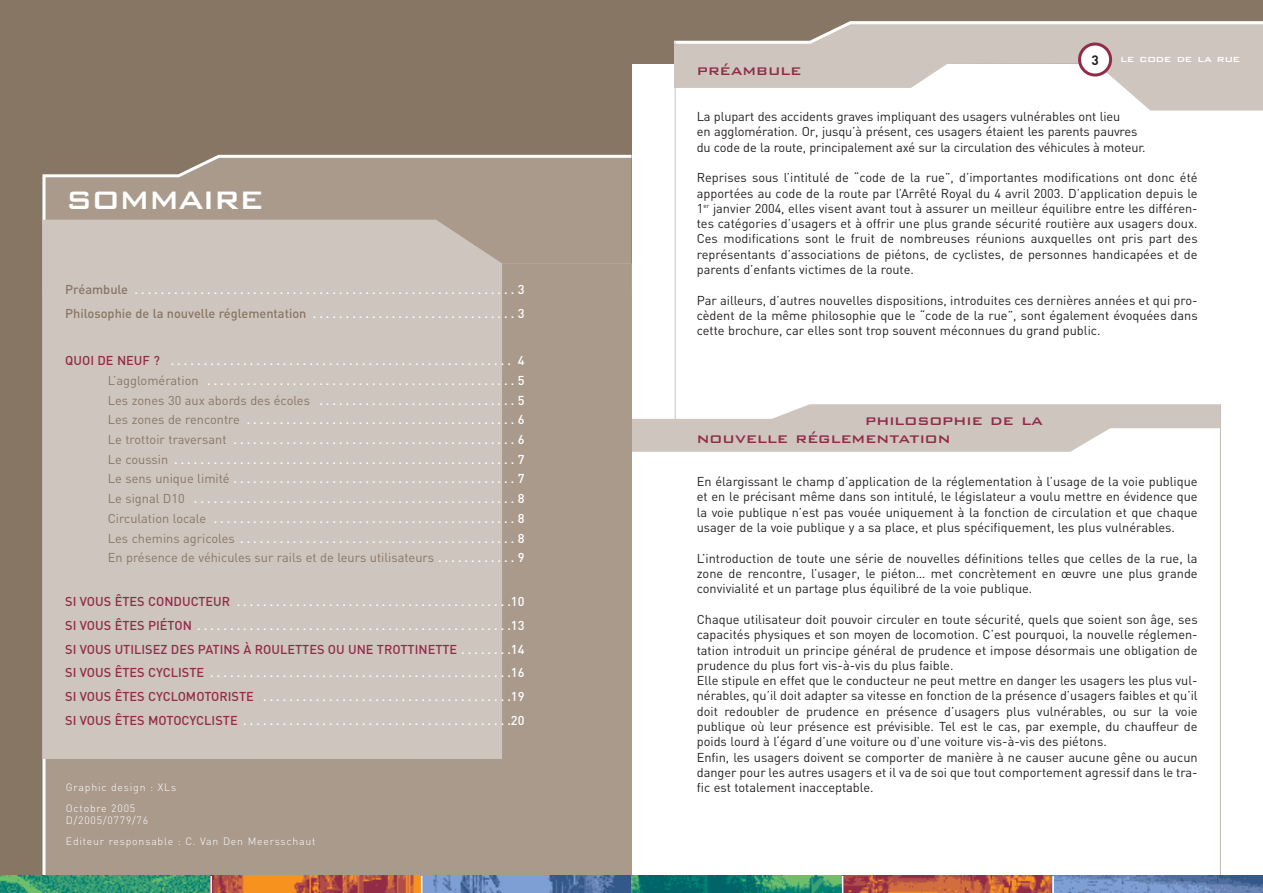
<style>
.page{position:relative;width:1263px;height:893px;background:#fff}
.page>*{position:absolute;margin:0;border:0;box-sizing:border-box;transform-origin:0 0}
.t1{font:500 33.75px "Bank Gothic BT";letter-spacing:-.05em;color:#fff}
.t2{font:500 18px/18px "Bank Gothic BT";color:#922c46}
.t3{font:700 13.5px "DIN";color:#231f20}
.t4{font:12.75px/15.3px "DIN";color:#231f20;text-align:justify}
.t5{font:500 12.75px/19.6px "DIN";color:#fff;text-align:justify}
.t6{font:500 12px "Bank Gothic BT";color:#fff}
.t7{font:300 10.5px/21.1px "DIN";letter-spacing:.075em;color:#fff}
.s1{color:#887665}
.s2{color:#922c46}
.s3{font-weight:400;color:#887665}
</style>
<div class="page">
<div style="left:631px;top:0;width:632px;height:64px;background:#887665"></div>
<svg style="left:674px;top:77px;width:589px;height:34px"></svg>
<svg style="left:674px;top:21px;width:589px;height:56px"></svg>
<hr style="left:1220px;top:404px;width:1px;height:483px;background:#c5bcb3">
<svg style="left:634px;top:404px;width:586px;height:48px"></svg>
<div style="left:0;top:0;width:631px;height:893px;background:#887665"></div>
<svg style="left:41px;top:153px;width:593px;height:723px;background:#ab9c8e"></svg>
<div style="left:43px;top:220px;width:588px;height:539px;background:#cec6be"></div>
<div style="left:502px;top:263px;width:129px;height:623px;background:#a99a8c"></div>
<hr style="left:675px;top:41px;width:1px;height:396px;background:#cec6be">
<img style="left:0;top:876px;width:210px;height:17px">
<svg style="left:212px;top:876px;width:209px;height:17px;background:#c86336"></svg>
<svg style="left:422px;top:876px;width:209px;height:17px;background:#6182b5"></svg>
<svg style="left:210px;top:876px;width:2px;height:17px"></svg>
<svg style="left:421px;top:876px;width:1px;height:17px"></svg>
<svg style="left:631px;top:876px;width:211px;height:17px;background:#19826c"></svg>
<svg style="left:843px;top:876px;width:209px;height:17px;background:#be5a3e"></svg>
<svg style="left:1054px;top:876px;width:209px;height:17px;background:#6887b9"></svg>
<svg style="left:1052px;top:876px;width:2px;height:17px"></svg>
<h1 class="t1" style="left:66px;top:177px;width:200px">SOMMAIRE</h1>
<p class="t5" style="left:65px;top:279px;width:461px;line-height:23.9px"><span class="s1">Préambule</span> . . . . . . . . . . . . . . . . . . . . . . . . . . . . . . . . . . . . . . . . . . . . . . . . . . . . . . . . . . 3<br><span class="s1">Philosophie de la nouvelle réglementation</span> . . . . . . . . . . . . . . . . . . . . . . . . . . . . . . . 3</p>
<p class="t5" style="left:108px;top:352px;width:418px;text-indent:-43px"><span class="s2">QUOI DE NEUF ?</span> . . . . . . . . . . . . . . . . . . . . . . . . . . . . . . . . . . . . . . . . . . . . . . . . . . . . 4<br><span class="s3">L’agglomération</span> . . . . . . . . . . . . . . . . . . . . . . . . . . . . . . . . . . . . . . . . . . . . . . . 5<br><span class="s3">Les zones 30 aux abords des écoles</span> . . . . . . . . . . . . . . . . . . . . . . . . . . . . . . 5<br><span class="s3">Les zones de rencontre</span> . . . . . . . . . . . . . . . . . . . . . . . . . . . . . . . . . . . . . . . . . 6<br><span class="s3">Le trottoir traversant</span> . . . . . . . . . . . . . . . . . . . . . . . . . . . . . . . . . . . . . . . . . . . 6<br><span class="s3">Le coussin</span> . . . . . . . . . . . . . . . . . . . . . . . . . . . . . . . . . . . . . . . . . . . . . . . . . . . . 7<br><span class="s3">Le sens unique limité</span> . . . . . . . . . . . . . . . . . . . . . . . . . . . . . . . . . . . . . . . . . . . 7<br><span class="s3">Le signal D10</span> . . . . . . . . . . . . . . . . . . . . . . . . . . . . . . . . . . . . . . . . . . . . . . . . . 8<br><span class="s3">Circulation locale</span> . . . . . . . . . . . . . . . . . . . . . . . . . . . . . . . . . . . . . . . . . . . . . . 8<br><span class="s3">Les chemins agricoles</span> . . . . . . . . . . . . . . . . . . . . . . . . . . . . . . . . . . . . . . . . . . 8<br><span class="s3">En présence de véhicules sur rails et de leurs utilisateurs</span> . . . . . . . . . . . . 9</p>
<p class="t5" style="left:65px;top:591px;width:461px;line-height:23.9px"><span class="s2">SI VOUS ÊTES CONDUCTEUR</span> . . . . . . . . . . . . . . . . . . . . . . . . . . . . . . . . . . . . . . . . . .10<br><span class="s2">SI VOUS ÊTES PIÉTON</span> . . . . . . . . . . . . . . . . . . . . . . . . . . . . . . . . . . . . . . . . . . . . . . . .13<br><span class="s2">SI VOUS UTILISEZ DES PATINS À ROULETTES OU UNE TROTTINETTE</span> . . . . . . . .14<br><span class="s2">SI VOUS ÊTES CYCLISTE</span> . . . . . . . . . . . . . . . . . . . . . . . . . . . . . . . . . . . . . . . . . . . . . .16<br><span class="s2">SI VOUS ÊTES CYCLOMOTORISTE</span> . . . . . . . . . . . . . . . . . . . . . . . . . . . . . . . . . . . . . .19<br><span class="s2">SI VOUS ÊTES MOTOCYCLISTE</span> . . . . . . . . . . . . . . . . . . . . . . . . . . . . . . . . . . . . . . . . .20</p>
<p class="t7" style="left:66px;top:777px;width:112px">Graphic design : XLs<br>Octobre 2005</p>
<p class="t7" style="left:66px;top:811px;width:251px">D/2005/0779/76<br>Editeur responsable : C. Van Den Meersschaut</p>
<p class="t3" style="left:1091px;top:55px;width:9px">3</p>
<p class="t6" style="left:1120px;top:51px;width:121px">le code de la rue</p>
<h2 class="t2" style="left:697px;top:60px;width:106px">préambule</h2>
<p class="t4" style="left:697px;top:110px;width:450px;text-align:left">La plupart des accidents graves impliquant des usagers vulnérables ont lieu<br>en agglomération. Or, jusqu’à présent, ces usagers étaient les parents pauvres du code de la route, principalement axé sur la circulation des véhicules à moteur.</p>
<p class="t4" style="left:697px;top:172px;width:502px">Reprises sous l’intitulé de “code de la rue”, d’importantes modifications ont donc été apportées au code de la route par l’Arrêté Royal du 4 avril 2003. D’application depuis le 1<sup>er</sup> janvier 2004, elles visent avant tout à assurer un meilleur équilibre entre les différen&shy;tes catégories d’usagers et à offrir une plus grande sécurité routière aux usagers doux.<br>Ces modifications sont le fruit de nombreuses réunions auxquelles ont pris part des représentants d’associations de piétons, de cyclistes, de personnes handicapées et de parents d’enfants victimes de la route.</p>
<p class="t4" style="left:697px;top:294px;width:502px">Par ailleurs, d’autres nouvelles dispositions, introduites ces dernières années et qui pro&shy;cèdent de la même philosophie que le “code de la rue”, sont également évoquées dans cette brochure, car elles sont trop souvent méconnues du grand public.</p>
<h2 class="t2" style="left:697px;top:410px;width:348px;text-indent:168px">philosophie de la nouvelle réglementation</h2>
<p class="t4" style="left:697px;top:475px;width:502px">En élargissant le champ d’application de la réglementation à l’usage de la voie publique et en le précisant même dans son intitulé, le législateur a voulu mettre en évidence que la voie publique n’est pas vouée uniquement à la fonction de circulation et que chaque usager de la voie publique y a sa place, et plus spécifiquement, les plus vulnérables.</p>
<p class="t4" style="left:697px;top:552px;width:502px">L’introduction de toute une série de nouvelles définitions telles que celles de la rue, la zone de rencontre, l’usager, le piéton… met concrètement en œuvre une plus grande convivialité et un partage plus équilibré de la voie publique.</p>
<p class="t4" style="left:697px;top:613px;width:502px;text-align:left">Chaque utilisateur doit pouvoir circuler en toute sécurité, quels que soient son âge, ses capacités physiques et son moyen de locomotion. C’est pourquoi, la nouvelle réglemen&shy;tation introduit un principe général de prudence et impose désormais une obligation de prudence du plus fort vis-à-vis du plus faible.<br>Elle stipule en effet que le conducteur ne peut mettre en danger les usagers les plus vul&shy;nérables, qu’il doit adapter sa vitesse en fonction de la présence d’usagers faibles et qu’il doit redoubler de prudence en présence d’usagers plus vulnérables, ou sur la voie publique où leur présence est prévisible. Tel est le cas, par exemple, du chauffeur de poids lourd à l‘égard d’une voiture ou d’une voiture vis-à-vis des piétons.<br>Enfin, les usagers doivent se comporter de manière à ne causer aucune gêne ou aucun danger pour les autres usagers et il va de soi que tout comportement agressif dans le tra&shy;fic est totalement inacceptable.</p>
</div>
